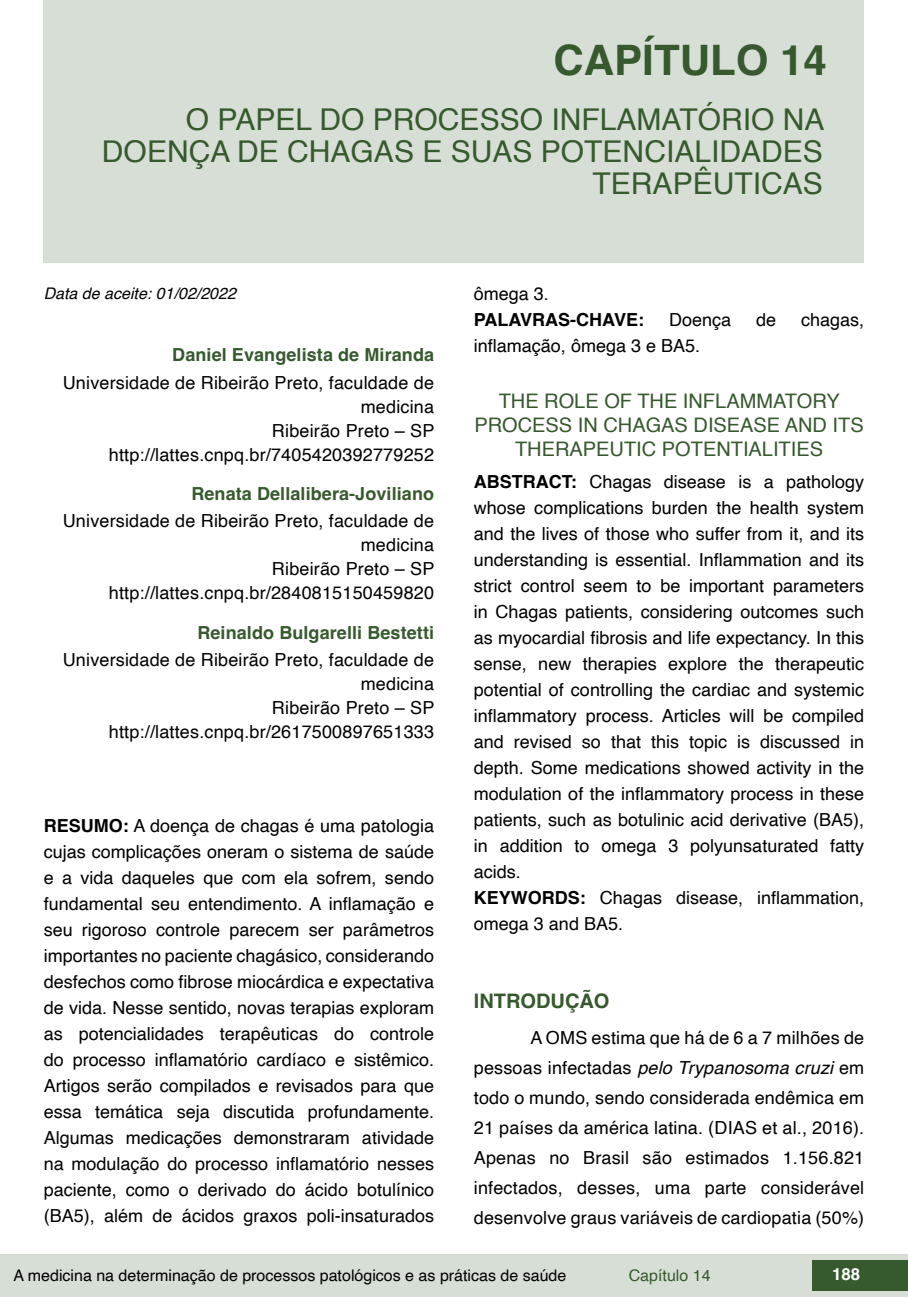
<style>
.page{position:relative;width:908px;height:1304px;background:#fff}
.page>*{position:absolute;margin:0;border:0;box-sizing:border-box;transform-origin:0 0}
.t1{font:700 42px "Helvetica";color:#36592e}
.t2{font:30px/32px "Helvetica";color:#36592e;text-align:right}
.t3{font:20px/24px "Helvetica";color:#36592e;text-align:center}
.t4{font:700 20px "Helvetica";color:#36592e}
.t5{font:18px/26px "Helvetica";color:#000;text-align:right}
.t6{font:700 18px "Helvetica";letter-spacing:.005em;color:#36592e}
.t7{font:700 18px "Helvetica";color:#000}
.t8{font:700 16.8px "Helvetica";color:#fff}
.t9{font:16px "Helvetica";color:#000}
.t10{font:italic 16px "Helvetica";color:#000}
.t11{font:16px "Helvetica";color:#36592e}
.s1{font-weight:700}
.s2{font-style:italic}
</style>
<div class="page">
<div style="left:0;top:1254px;width:906px;height:43px;background:#d7ded5"></div>
<div style="left:812px;top:1261px;width:95px;height:30px;background:#36592e"></div>
<div style="left:44px;top:0;width:819px;height:263px;background:#d7ded5"></div>
<h1 class="t1" style="left:553px;top:35px;width:275px">CAPÍTULO 14</h1>
<h2 class="t2" style="left:102px;top:104px;width:723px">O PAPEL DO PROCESSO INFLAMATÓRIO NA<br>DOENÇA DE CHAGAS E SUAS POTENCIALIDADES<br>TERAPÊUTICAS</h2>
<p class="t10" style="left:44px;top:280px;width:194px">Data de aceite: 01/02/2022</p>
<p class="t6" style="left:172px;top:344px;width:263px">Daniel Evangelista de Miranda</p>
<p class="t5" style="left:63px;top:371px;width:373px;line-height:24px">Universidade de Ribeirão Preto, faculdade de medicina<br>Ribeirão Preto – SP http://lattes.cnpq.br/7405420392779252</p>
<p class="t6" style="left:191px;top:483px;width:244px">Renata Dellalibera-Joviliano</p>
<p class="t5" style="left:63px;top:510px;width:373px;line-height:24px">Universidade de Ribeirão Preto, faculdade de medicina<br>Ribeirão Preto – SP http://lattes.cnpq.br/2840815150459820</p>
<p class="t6" style="left:197px;top:621px;width:238px">Reinaldo Bulgarelli Bestetti</p>
<p class="t5" style="left:63px;top:648px;width:373px;line-height:24px">Universidade de Ribeirão Preto, faculdade de medicina<br>Ribeirão Preto – SP http://lattes.cnpq.br/2617500897651333</p>
<p class="t5" style="left:44px;top:813px;width:392px;text-align:justify"><span class="s1">RESUMO:</span> A doença de chagas é uma patologia cujas complicações oneram o sistema de saúde e a vida daqueles que com ela sofrem, sendo fundamental seu entendimento. A inflamação e seu rigoroso controle parecem ser parâmetros importantes no paciente chagásico, considerando desfechos como fibrose miocárdica e expectativa de vida. Nesse sentido, novas terapias exploram as potencialidades terapêuticas do controle do processo inflamatório cardíaco e sistêmico.<br>Artigos serão compilados e revisados para que essa temática seja discutida profundamente.<br>Algumas medicações demonstraram atividade na modulação do processo inflamatório nesses paciente, como o derivado do ácido botulínico (BA5), além de ácidos graxos poli-insaturados</p>
<p class="t5" style="left:473px;top:281px;width:77px">ômega 3.</p>
<p class="t7" style="left:473px;top:309px;width:172px">PALAVRAS-CHAVE:</p>
<p class="t5" style="left:668px;top:307px;width:64px">Doença</p>
<p class="t5" style="left:755px;top:307px;width:22px">de</p>
<p class="t5" style="left:800px;top:307px;width:65px">chagas,</p>
<p class="t5" style="left:473px;top:333px;width:228px">inflamação, ômega 3 e BA5.</p>
<p class="t3" style="left:474px;top:390px;width:390px">THE ROLE OF THE INFLAMMATORY<br>PROCESS IN CHAGAS DISEASE AND ITS<br>THERAPEUTIC POTENTIALITIES</p>
<p class="t5" style="left:473px;top:469px;width:392px;text-align:left"><span class="s1">ABSTRACT:</span> Chagas disease is a pathology whose complications burden the health system and the lives of those who suffer from it, and its understanding is essential. Inflammation and its strict control seem to be important parameters in Chagas patients, considering outcomes such as myocardial fibrosis and life expectancy. In this sense, new therapies explore the therapeutic potential of controlling the cardiac and systemic inflammatory process. Articles will be compiled and revised so that this topic is discussed in depth. Some medications showed activity in the modulation of the inflammatory process in these patients, such as botulinic acid derivative (BA5), in addition to omega 3 polyunsaturated fatty acids.<br><span class="s1">KEYWORDS:</span> Chagas disease, inflammation, omega 3 and BA5.</p>
<p class="t4" style="left:473px;top:989px;width:137px">INTRODUÇÃO</p>
<p class="t5" style="left:473px;top:1023px;width:392px;line-height:30px;text-align:justify;text-indent:57px">A OMS estima que há de 6 a 7 milhões de pessoas infectadas <span class="s2">pelo Trypanosoma cruzi</span> em todo o mundo, sendo considerada endêmica em 21 países da américa latina. (DIAS et al., 2016).<br>Apenas no Brasil são estimados 1.156.821 infectados, desses, uma parte considerável desenvolve graus variáveis de cardiopatia (50%)</p>
<p class="t9" style="left:14px;top:1263px;width:554px">A medicina na determinação de processos patológicos e as práticas de saúde</p>
<p class="t11" style="left:628px;top:1263px;width:83px">Capítulo 14</p>
<p class="t8" style="left:831px;top:1264px;width:30px">188</p>
</div>
